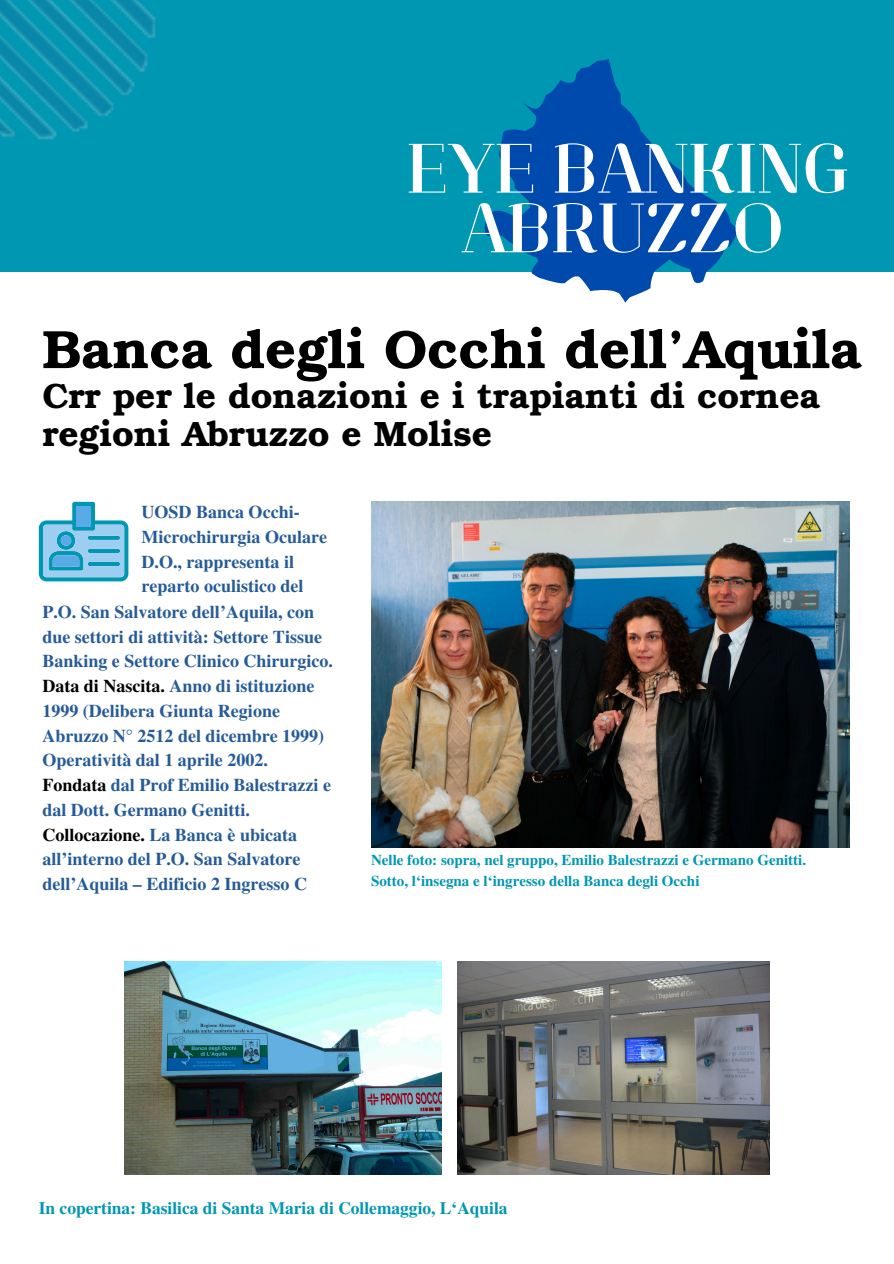
<style>
.page{position:relative;width:894px;height:1264px;background:#fff}
.page>*{position:absolute;margin:0;border:0;box-sizing:border-box;transform-origin:0 0}
.t1{font:75px/59.7px "Lynx TH Serif";color:#fff;text-align:center}
.t2{font:700 54px "Te X Gyre Bonum";color:#000}
.t3{font:700 35.25px/38.2px "Te X Gyre Bonum";color:#000}
.t4{font:700 18px/24.8px "Te X Gyre Termes";color:#265b97}
.t5{font:700 17.4px "Te X Gyre Termes";color:#0097b2}
.t6{font:700 15px "Te X Gyre Termes";color:#0097b2}
.s1{color:#000}
</style>
<div class="page">
<div style="left:0;top:0;width:893px;height:272px;background:#0097b2"></div>
<img style="left:0;top:0;width:156px;height:140px">
<svg style="left:39px;top:502px;width:89px;height:79px"></svg>
<svg style="left:484px;top:59px;width:253px;height:244px;fill:#004aad"></svg>
<img style="left:371px;top:502px;width:478px;height:345px">
<img style="left:457px;top:961px;width:312px;height:213px">
<img style="left:124px;top:961px;width:318px;height:213px">
<p class="t1" style="left:407px;top:151px;width:443px">EYE BANKING<br>ABRUZZO</p>
<h1 class="t2" style="left:42px;top:307px;width:820px">Banca degli Occhi dell’Aquila</h1>
<h1 class="t3" style="left:42px;top:374px;width:779px">Crr per le donazioni e i trapianti di cornea regioni Abruzzo e Molise</h1>
<p class="t4" style="left:141px;top:498px;width:187px">UOSD Banca Occhi-<br>Microchirurgia Oculare<br>D.O., rappresenta il reparto oculistico del</p>
<h3 class="t4" style="left:42px;top:598px;width:292px">P.O. San Salvatore dell’Aquila, con due settori di attività: Settore Tissue Banking e Settore Clinico Chirurgico.<br><span class="s1">Data di Nascita.</span> Anno di istituzione 1999 (Delibera Giunta Regione Abruzzo N° 2512 del dicembre 1999)<br>Operatività dal 1 aprile 2002.<br><span class="s1">Fondata</span> dal Prof Emilio Balestrazzi e dal Dott. Germano Genitti.<br><span class="s1">Collocazione.</span> La Banca è ubicata all’interno del P.O. San Salvatore dell’Aquila – Edificio 2 Ingresso C</h3>
<p class="t6" style="left:371px;top:848px;width:436px">Nelle foto: sopra, nel gruppo, Emilio Balestrazzi e Germano Genitti.</p>
<p class="t6" style="left:371px;top:868px;width:330px">Sotto, l‘insegna e l‘ingresso della Banca degli Occhi</p>
<h2 class="t5" style="left:39px;top:1194px;width:470px">In copertina: Basilica di Santa Maria di Collemaggio, L‘Aquila</h2>
</div>
